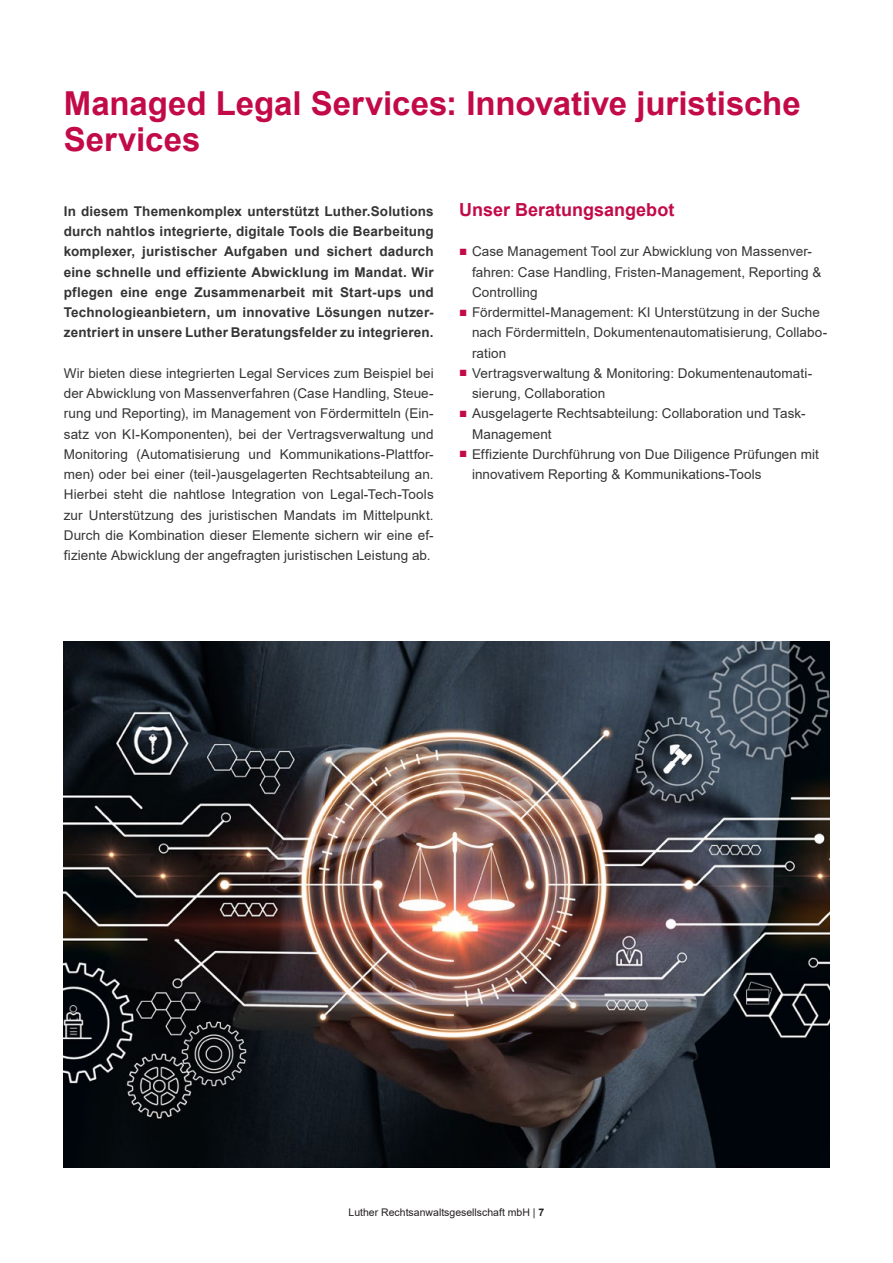
<style>
.page{position:relative;width:893px;height:1263px;background:#fff}
.page>*{position:absolute;margin:0;border:0;box-sizing:border-box;transform-origin:0 0}
.t1{font:700 33px/36px "Arial";color:#c30a49}
.t2{font:700 18px "Arial";color:#c30a49}
.Copy{font:13.5px/20.2px "Arial";letter-spacing:.005em;color:#363536}
.Einleitungstext_9pt{font:700 13.5px/20.2px "Arial";letter-spacing:.015em;color:#363536;text-align:justify}
.t3{font:10.5px "Arial";color:#231f20}
.s1{color:#c30a49}
.s2{font-weight:700}
</style>
<div class="page">
<img style="left:64px;top:641px;width:765px;height:527px">
<h1 class="t1" style="left:64px;top:86px;width:738px">Managed Legal Services: Innovative juristische<br>Services</h1>
<p class="Einleitungstext_9pt" style="left:64px;top:201px;width:371px">In diesem Themenkomplex unterstützt Luther.Solutions durch nahtlos integrierte, digitale Tools die Bearbeitung komplexer, juristischer Aufgaben und sichert dadurch eine schnelle und effiziente Abwicklung im Mandat. Wir pflegen eine enge Zusammenarbeit mit Start-ups und Technologieanbietern, um innovative Lösungen nutzer&shy;zentriert in unsere Luther Beratungsfelder zu integrieren.</p>
<p class="Copy" style="left:64px;top:363px;width:371px;text-align:justify">Wir bieten diese integrierten Legal Services zum Beispiel bei der Abwicklung von Massenverfahren (Case Handling, Steue&shy;rung und Reporting), im Management von Fördermitteln (Ein&shy;satz von KI-Komponenten), bei der Vertragsverwaltung und Monitoring (Automatisierung und Kommunikations-Plattfor&shy;men) oder bei einer (teil-)ausgelagerten Rechtsabteilung an.<br>Hierbei steht die nahtlose Integration von Legal-Tech-Tools zur Unterstützung des juristischen Mandats im Mittelpunkt.<br>Durch die Kombination dieser Elemente sichern wir eine ef&shy;fiziente Abwicklung der angefragten juristischen Leistung ab.</p>
<h2 class="t2" style="left:459px;top:197px;width:217px">Unser Beratungsangebot</h2>
<p class="Copy" style="left:472px;top:241px;width:351px;text-indent:-13px"><span class="s1">■</span> Case Management Tool zur Abwicklung von Massenver&shy;fahren: Case Handling, Fristen-Management, Reporting &amp;<br>Controlling</p>
<p class="Copy" style="left:472px;top:302px;width:357px;text-indent:-13px"><span class="s1">■</span> Fördermittel-Management: KI Unterstützung in der Suche nach Fördermitteln, Dokumentenautomatisierung, Collabo&shy;ration</p>
<p class="Copy" style="left:472px;top:363px;width:342px;text-indent:-13px"><span class="s1">■</span> Vertragsverwaltung &amp; Monitoring: Dokumentenautomati&shy;sierung, Collaboration</p>
<p class="Copy" style="left:472px;top:403px;width:335px;text-indent:-13px"><span class="s1">■</span> Ausgelagerte Rechtsabteilung: Collaboration und Task-<br>Management</p>
<p class="Copy" style="left:472px;top:444px;width:348px;text-indent:-13px"><span class="s1">■</span> Effiziente Durchführung von Due Diligence Prüfungen mit innovativem Reporting &amp; Kommunikations-Tools</p>
<p class="t3" style="left:349px;top:1205px;width:197px">Luther Rechtsanwaltsgesellschaft mbH | <span class="s2">7</span></p>
</div>
